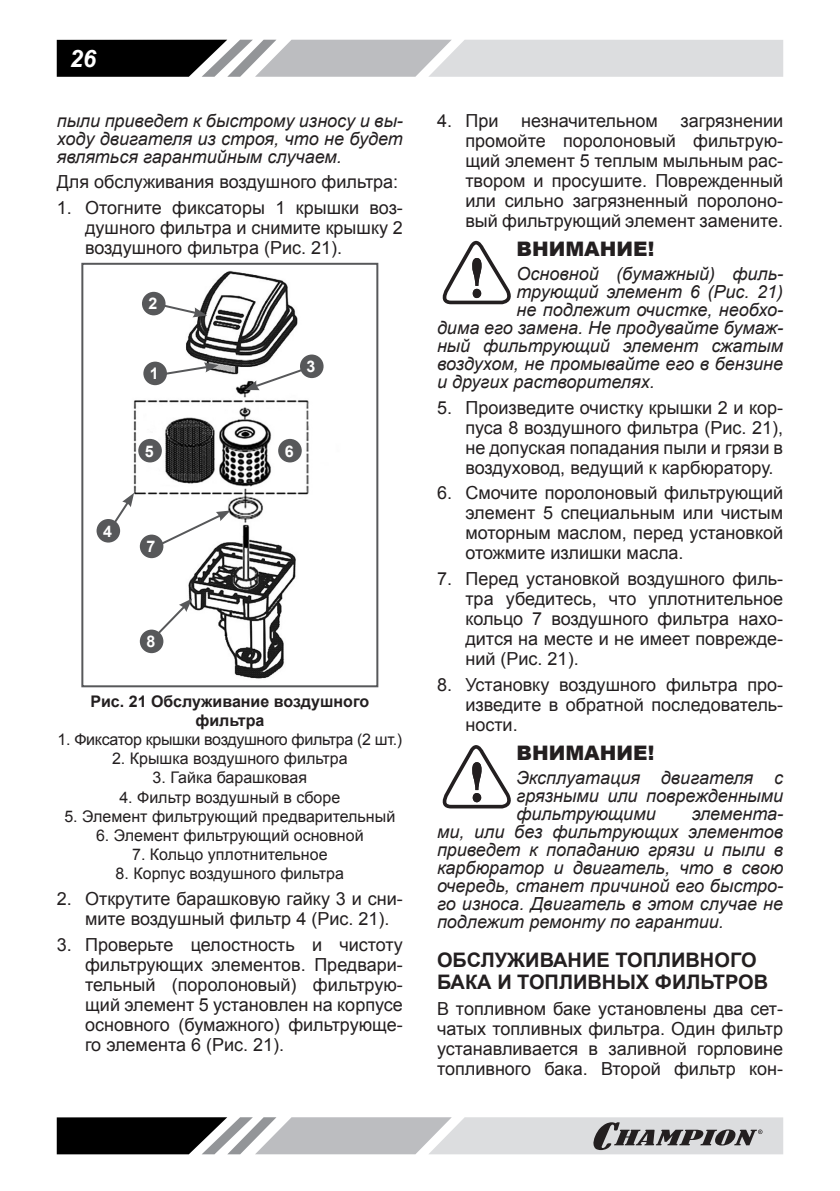
<style>
.page{position:relative;width:840px;height:1191px;background:#fff}
.page>*{position:absolute;margin:0;border:0;box-sizing:border-box;transform-origin:0 0}
.t1{font:italic 700 24px "Arial";color:#fff}
.Заголовок2{font:700 20px/22px "Arial";color:#231f20}
.ВНИМАНИЕ{font:900 20px "Arial";color:#231f20}
.Текст_список{font:18px/20px "Arial";color:#231f20;text-align:justify}
.ВНИМАНИЕ_ТЕКСТ{font:italic 18px/18px "Arial";color:#231f20;text-align:justify}
.Текст_основной{font:18px/20px "Arial";color:#231f20;text-align:justify}
.РИСУНОК_список_по_це{font:16px "Arial";color:#231f20}
.РИСУНОК_список_по_це-2{font:16px "Arial";letter-spacing:-.02em;color:#231f20}
.РИСУНОК{font:700 16px/19.2px "Arial";color:#231f20;text-align:center}
.Заголовок_1{font:700 16px "Arial";color:#fff}
</style>
<div class="page">
<svg style="left:57px;top:40px;width:725px;height:37px;background:#a7a8a9"></svg>
<svg style="left:57px;top:1117px;width:725px;height:37px;background:#9c9c9e"></svg>
<img style="left:120px;top:270px;width:204px;height:409px">
<div style="left:81px;top:263px;width:297px;height:424px;border:2px solid #57585a"></div>
<div style="left:138px;top:439px;width:24px;height:23px;background:#57585a;border-radius:50%"></div>
<div style="left:278px;top:439px;width:23px;height:23px;background:#57585a;border-radius:50%"></div>
<svg style="left:161px;top:362px;width:57px;height:15px"></svg>
<svg style="left:148px;top:300px;width:59px;height:17px"></svg>
<svg style="left:245px;top:364px;width:69px;height:26px"></svg>
<div style="left:300px;top:354px;width:23px;height:24px;background:#57585a;border-radius:50%"></div>
<div style="left:142px;top:292px;width:23px;height:23px;background:#57585a;border-radius:50%"></div>
<div style="left:143px;top:361px;width:24px;height:24px;background:#57585a;border-radius:50%"></div>
<svg style="left:111px;top:493px;width:23px;height:38px"></svg>
<svg style="left:151px;top:510px;width:79px;height:40px"></svg>
<svg style="left:152px;top:598px;width:40px;height:41px"></svg>
<div style="left:140px;top:534px;width:23px;height:24px;background:#57585a;border-radius:50%"></div>
<div style="left:140px;top:629px;width:23px;height:24px;background:#57585a;border-radius:50%"></div>
<div style="left:96px;top:519px;width:24px;height:23px;background:#57585a;border-radius:50%"></div>
<svg style="left:442px;top:241px;width:69px;height:63px"></svg>
<svg style="left:442px;top:745px;width:69px;height:63px"></svg>
<h1 class="t1" style="left:70px;top:42px;width:28px">26</h1>
<p class="ВНИМАНИЕ_ТЕКСТ" style="left:57px;top:111px;width:347px">пыли приведет к быстрому износу и вы&shy;ходу двигателя из строя, что не будет являться гарантийным случаем.</p>
<p class="Текст_список" style="left:57px;top:172px;width:343px">Для обслуживания воздушного фильтра:</p>
<p class="Текст_список" style="left:85px;top:198px;width:319px;text-indent:-28px">1. Отогните фиксаторы 1 крышки воз&shy;душного фильтра и снимите крышку 2 воздушного фильтра (Рис. 21).</p>
<p class="Заголовок_1" style="left:103px;top:520px;width:10px">4</p>
<p class="Заголовок_1" style="left:148px;top:293px;width:10px">2</p>
<p class="Заголовок_1" style="left:150px;top:363px;width:10px">1</p>
<p class="Заголовок_1" style="left:306px;top:356px;width:10px">3</p>
<p class="Заголовок_1" style="left:145px;top:440px;width:10px">5</p>
<p class="Заголовок_1" style="left:284px;top:440px;width:10px">6</p>
<p class="Заголовок_1" style="left:146px;top:536px;width:10px">7</p>
<p class="Заголовок_1" style="left:146px;top:631px;width:10px">8</p>
<p class="РИСУНОК" style="left:90px;top:692px;width:280px">Рис. 21 Обслуживание воздушного фильтра</p>
<p class="РИСУНОК_список_по_це-2" style="left:57px;top:729px;width:346px">1. Фиксатор крышки воздушного фильтра (2 шт.)</p>
<p class="РИСУНОК_список_по_це" style="left:112px;top:748px;width:237px">2. Крышка воздушного фильтра</p>
<p class="РИСУНОК_список_по_це" style="left:152px;top:767px;width:156px">3. Гайка барашковая</p>
<p class="РИСУНОК_список_по_це" style="left:119px;top:786px;width:222px">4. Фильтр воздушный в сборе</p>
<p class="РИСУНОК_список_по_це" style="left:64px;top:805px;width:332px">5. Элемент фильтрующий предварительный</p>
<p class="РИСУНОК_список_по_це" style="left:96px;top:825px;width:269px">6. Элемент фильтрующий основной</p>
<p class="РИСУНОК_список_по_це" style="left:132px;top:844px;width:197px">7. Кольцо уплотнительное</p>
<p class="РИСУНОК_список_по_це" style="left:115px;top:863px;width:230px">8. Корпус воздушного фильтра</p>
<p class="Текст_список" style="left:85px;top:889px;width:319px;text-indent:-28px">2. Открутите барашковую гайку 3 и сни&shy;мите воздушный фильтр 4 (Рис. 21).</p>
<p class="Текст_список" style="left:85px;top:934px;width:319px;text-indent:-28px">3. Проверьте целостность и чистоту фильтрующих элементов. Предвари&shy;тельный (поролоновый) фильтрую&shy;щий элемент 5 установлен на корпусе основного (бумажного) фильтрующе&shy;го элемента 6 (Рис. 21).</p>
<p class="Текст_список" style="left:437px;top:110px;width:63px">4. При</p>
<p class="Текст_список" style="left:521px;top:110px;width:138px">незначительном</p>
<p class="Текст_список" style="left:465px;top:110px;width:319px;text-indent:215px">загрязнении промойте поролоновый фильтрую&shy;щий элемент 5 теплым мыльным рас&shy;твором и просушите. Поврежденный или сильно загрязненный поролоно&shy;вый фильтрующий элемент замените.</p>
<p class="ВНИМАНИЕ" style="left:516px;top:235px;width:139px">ВНИМАНИЕ!</p>
<p class="ВНИМАНИЕ_ТЕКСТ" style="left:516px;top:265px;width:268px">Основной (бумажный) филь-</p>
<p class="ВНИМАНИЕ_ТЕКСТ" style="left:516px;top:283px;width:268px">трующий элемент 6 (Рис. 21)</p>
<p class="ВНИМАНИЕ_ТЕКСТ" style="left:516px;top:301px;width:268px">не подлежит очистке, необхо-</p>
<p class="ВНИМАНИЕ_ТЕКСТ" style="left:437px;top:319px;width:347px">дима его замена. Не продувайте бумаж-</p>
<p class="ВНИМАНИЕ_ТЕКСТ" style="left:437px;top:337px;width:347px">ный фильтрующий элемент сжатым</p>
<p class="ВНИМАНИЕ_ТЕКСТ" style="left:437px;top:355px;width:347px">воздухом, не промывайте его в бензине</p>
<p class="ВНИМАНИЕ_ТЕКСТ" style="left:437px;top:373px;width:219px">и других растворителях.</p>
<p class="Текст_список" style="left:465px;top:397px;width:319px;text-indent:-28px">5. Произведите очистку крышки 2 и кор&shy;пуса 8 воздушного фильтра (Рис. 21), не допуская попадания пыли и грязи в воздуховод, ведущий к карбюратору.</p>
<p class="Текст_список" style="left:465px;top:483px;width:319px;text-indent:-28px">6. Смочите поролоновый фильтрующий элемент 5 специальным или чистым моторным маслом, перед установкой отожмите излишки масла.</p>
<p class="Текст_список" style="left:465px;top:569px;width:319px;text-indent:-28px">7. Перед установкой воздушного филь&shy;тра убедитесь, что уплотнительное кольцо 7 воздушного фильтра нахо&shy;дится на месте и не имеет поврежде&shy;ний (Рис. 21).</p>
<p class="Текст_список" style="left:465px;top:674px;width:319px;text-indent:-28px">8. Установку воздушного фильтра про&shy;изведите в обратной последователь&shy;ности.</p>
<p class="ВНИМАНИЕ" style="left:516px;top:739px;width:139px">ВНИМАНИЕ!</p>
<p class="ВНИМАНИЕ_ТЕКСТ" style="left:516px;top:769px;width:268px">Эксплуатация двигателя с грязными или поврежденными фильтрующими</p>
<p class="ВНИМАНИЕ_ТЕКСТ" style="left:437px;top:805px;width:347px;text-indent:254px">элемента&shy;ми, или без фильтрующих элементов приведет к попаданию грязи и пыли в карбюратор и двигатель, что в свою очередь, станет причиной его быстро&shy;го износа. Двигатель в этом случае не подлежит ремонту по гарантии.</p>
<p class="Заголовок2" style="left:437px;top:949px;width:332px">ОБСЛУЖИВАНИЕ ТОПЛИВНОГО<br>БАКА И ТОПЛИВНЫХ ФИЛЬТРОВ</p>
<p class="Текст_основной" style="left:437px;top:998px;width:347px">В топливном баке установлены два сет&shy;чатых топливных фильтра. Один фильтр устанавливается в заливной горловине топливного бака. Второй фильтр кон-</p>
</div>
